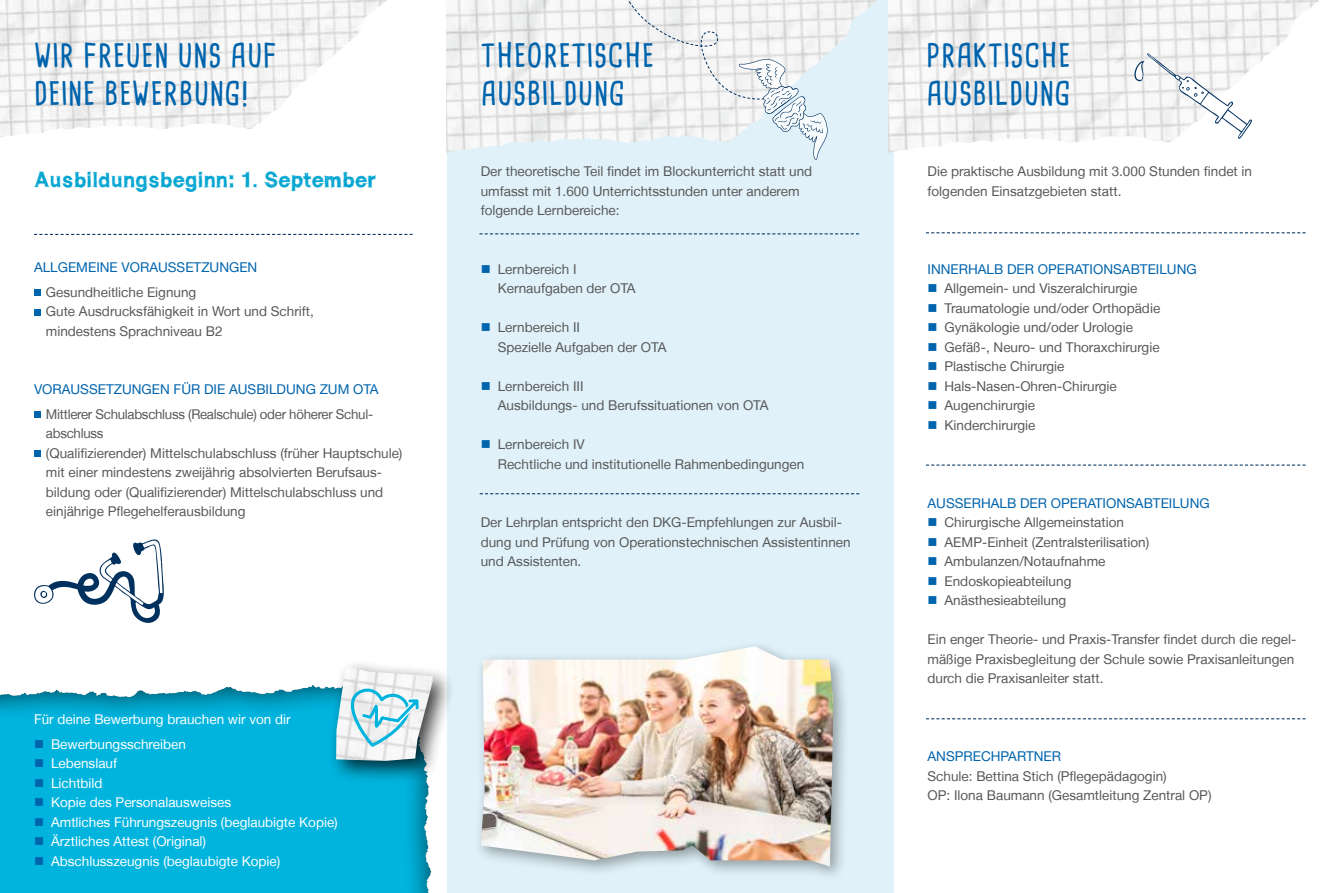
<style>
.page{position:relative;width:1336px;height:893px;background:#fff}
.page>*{position:absolute;margin:0;border:0;box-sizing:border-box;transform-origin:0 0}
.t1{font:700 31.5px/37.5px "Cardenio Modern";letter-spacing:.02em;color:#0064ad}
.t2{font:21px "WCROUGHTRAD Bta";letter-spacing:.01em;color:#00a4d1}
.t3{font:13.5px/19.5px "Helvetica Neue LT";color:#58585a}
.t4{font:13.5px/19.5px "Helvetica Neue LT";color:#fff}
.t5{font:13.5px "Helvetica Neue LT";color:#0064ad}
</style>
<div class="page">
<div style="left:446px;top:0;width:447px;height:893px;background:#e0f1f9"></div>
<svg style="left:446px;top:0;width:431px;height:175px"></svg>
<svg style="left:0;top:685px;width:432px;height:208px;background:#09b3db"></svg>
<svg style="left:620px;top:0;width:207px;height:160px"></svg>
<svg style="left:0;top:0;width:387px;height:137px;fill:#f6f6f6"></svg>
<div style="left:327px;top:659px;width:129px;height:125px;background:#000;opacity:.75"></div>
<img style="left:336px;top:667px;width:98px;height:94px">
<svg style="left:348px;top:685px;width:72px;height:69px"></svg>
<svg style="left:34px;top:234px;width:378px;height:1px"></svg>
<svg style="left:479px;top:233px;width:380px;height:1px"></svg>
<svg style="left:479px;top:493px;width:380px;height:1px"></svg>
<div style="left:34px;top:289px;width:7px;height:7px;background:#0064ad"></div>
<div style="left:34px;top:309px;width:7px;height:6px;background:#0064ad"></div>
<div style="left:34px;top:411px;width:7px;height:7px;background:#0064ad"></div>
<div style="left:34px;top:450px;width:7px;height:7px;background:#0064ad"></div>
<svg style="left:34px;top:539px;width:130px;height:84px"></svg>
<div style="left:473px;top:640px;width:377px;height:242px;background:#000;opacity:.35"></div>
<img style="left:480px;top:646px;width:353px;height:221px">
<svg style="left:888px;top:0;width:431px;height:175px"></svg>
<svg style="left:1130px;top:53px;width:123px;height:86px"></svg>
<svg style="left:926px;top:232px;width:379px;height:1px"></svg>
<svg style="left:926px;top:465px;width:379px;height:1px"></svg>
<svg style="left:926px;top:718px;width:379px;height:1px"></svg>
<svg style="left:35px;top:740px;width:8px;height:8px"></svg>
<svg style="left:35px;top:759px;width:8px;height:8px"></svg>
<svg style="left:35px;top:779px;width:8px;height:8px"></svg>
<svg style="left:35px;top:798px;width:8px;height:8px"></svg>
<svg style="left:35px;top:818px;width:8px;height:8px"></svg>
<svg style="left:35px;top:837px;width:8px;height:8px"></svg>
<svg style="left:35px;top:857px;width:8px;height:8px"></svg>
<h1 class="t1" style="left:34px;top:37px;width:244px">WIR FREUEN UNS AUF<br>DEINE BEWERBUNG!</h1>
<h1 class="t1" style="left:480px;top:37px;width:175px">THEORETISCHE<br>AUSBILDUNG</h1>
<h2 class="t2" style="left:34px;top:166px;width:344px">Ausbildungsbeginn: 1. September</h2>
<p class="t3" style="left:480px;top:161px;width:333px">Der theoretische Teil findet im Blockunterricht statt und umfasst mit 1.600 Unterrichtsstunden unter anderem folgende Lernbereiche:</p>
<p class="t5" style="left:34px;top:259px;width:225px">Allgem eine Voraussetzungen</p>
<p class="t3" style="left:46px;top:282px;width:269px">Gesundheitliche Eignung<br>Gute Ausdrucksfähigkeit in Wort und Schrift, mindestens Sprachniveau B2</p>
<p class="t5" style="left:34px;top:381px;width:329px">voraussetzungen für die ausbildung zum OTA</p>
<p class="t3" style="left:46px;top:404px;width:358px">Mittlerer Schulabschluss (Realschule) oder höherer Schul&shy;abschluss<br>(Qualifizierender) Mittelschulabschluss (früher Hauptschule) mit einer mindestens zweijährig absolvierten Berufsaus&shy;bildung oder (Qualifizierender) Mittelschulabschluss und einjährige Pflegehelferausbildung</p>
<p class="t4" style="left:51px;top:707px;width:241px;line-height:24.6px;text-indent:-17px">Für deine Bewerbung brauchen wir von dir<br>Bewerbungsschreiben</p>
<p class="t4" style="left:51px;top:753px;width:288px">Lebenslauf<br>Lichtbild<br>Kopie des Personalausweises<br>Amtliches Führungszeugnis (beglaubigte Kopie)<br>Ärztliches Attest (Original)<br>Abschlusszeugnis (beglaubigte Kopie)</p>
<p class="t3" style="left:497px;top:259px;width:122px">Lernbereich I<br>Kernaufgaben der OTA</p>
<p class="t3" style="left:480px;top:317px;width:170px;text-indent:17px">Lernbereich II<br>Spezielle Aufgaben der OTA</p>
<p class="t3" style="left:480px;top:376px;width:272px;text-indent:17px">Lernbereich III<br>Ausbildungs- und Berufssituationen von OTA</p>
<p class="t3" style="left:480px;top:434px;width:325px;text-indent:17px">Lernbereich IV<br>Rechtliche und institutionelle Rahmenbedingungen</p>
<p class="t3" style="left:480px;top:512px;width:371px">Der Lehrplan entspricht den DKG-Empfehlungen zur Ausbil&shy;dung und Prüfung von Operationstechnischen Assistentinnen und Assistenten.</p>
<h1 class="t1" style="left:926px;top:37px;width:146px">PRAKTISCHE<br>AUSBILDUNG</h1>
<p class="t3" style="left:927px;top:161px;width:326px">Die praktische Ausbildung mit 3.000 Stunden findet in folgenden Einsatzgebieten statt.</p>
<p class="t5" style="left:927px;top:261px;width:10px">INNERHAL</p>
<p class="t5" style="left:993px;top:261px;width:54px">B DER OPERATIONSA</p>
<p class="t5" style="left:1130px;top:261px;width:18px">BTEILUN</p>
<p class="t5" style="left:1186px;top:261px;width:12px">G</p>
<p class="t3" style="left:944px;top:278px;width:217px">Allgemein- und Viszeralchirurgie<br>Traumatologie und/oder Orthopädie<br>Gynäkologie und/oder Urologie<br>Gefäß-, Neuro- und Thoraxchirurgie<br>Plastische Chirurgie<br>Hals-Nasen-Ohren-Chirurgie<br>Augenchirurgie<br>Kinderchirurgie</p>
<p class="t5" style="left:927px;top:495px;width:10px">AUSSERHAL</p>
<p class="t5" style="left:1006px;top:495px;width:54px">B DER OPERATIONSA</p>
<p class="t5" style="left:1143px;top:495px;width:18px">BTEILUN</p>
<p class="t5" style="left:1199px;top:495px;width:12px">G</p>
<p class="t3" style="left:944px;top:512px;width:206px">Chirurgische Allgemeinstation<br>AEMP-Einheit (Zentralsterilisation)<br>Ambulanzen/Notaufnahme<br>Endoskopieabteilung<br>Anästhesieabteilung</p>
<p class="t3" style="left:927px;top:629px;width:370px">Ein enger Theorie- und Praxis-Transfer findet durch die regel&shy;mäßige Praxisbegleitung der Schule sowie Praxisanleitungen durch die Praxisanleiter statt.</p>
<p class="t5" style="left:927px;top:748px;width:10px">ANSPRECHPARTNER</p>
<p class="t3" style="left:927px;top:766px;width:285px">Schule: Bettina Stich (Pflegepädagogin)<br>OP : I lona Baumann (Gesamtleitung Zentral OP)</p>
</div>
